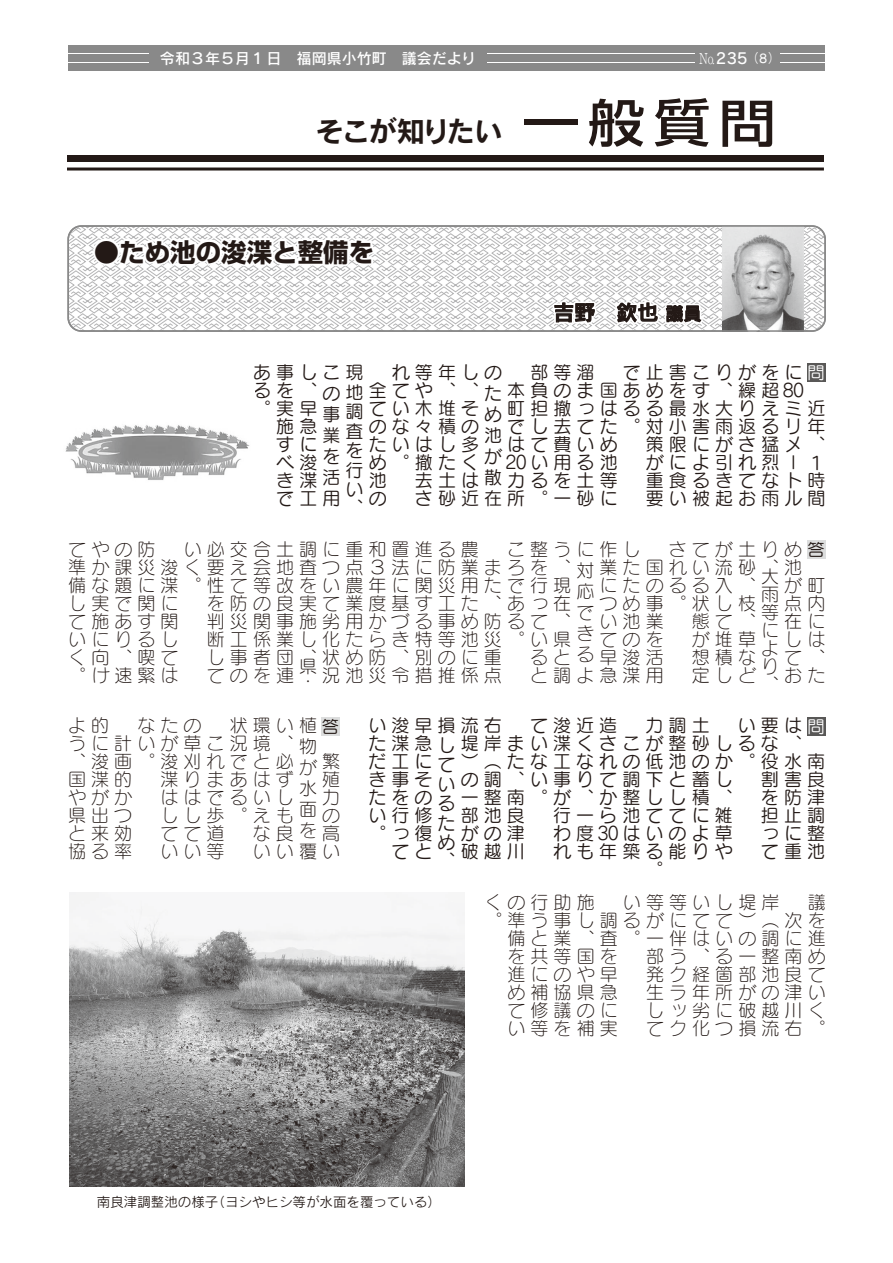
<style>
.page{position:relative;width:893px;height:1263px;background:#fff}
.page>*{position:absolute;margin:0;border:0;box-sizing:border-box;transform-origin:0 0}
.t1{font:500 51.3px "Shin Go Pro";color:#231916;scale:1.11 1}
.t2{font:28.5px "Rodin Pro B";letter-spacing:-.08em;color:#231916}
.t3{font:700 25.5px "Shin Go Pro";color:#231916}
.t4{font:21px "Rodin Pro DB";color:#231916}
.t5{font:18px/18px "Seurat Pro L";color:#231916}
.t6{font:18px/18px "Seurat Pro M";letter-spacing:-.08em;color:#231916;text-align:justify}
.t7{font:18px "Rodin Pro DB";color:#231916}
.t8{font:17.25px "Seurat Pro M";color:#fff}
.t9{font:17.25px "Seurat Pro M";color:#231916}
.t10{font:15px "Rodin Pro DB";color:#fff}
.t11{font:300 15px "Ryumin Pr 6 N";color:#fff;scale:.77 1}
.t12{font:13.5px "Rodin Pro M";color:#231916}
.t13{font:12px "Rodin Pro M";color:#fff;scale:.85 1}
.s1{font-family:"Rodin Pro DB";font-weight:400}
.s2{font-family:"Rodin Pro DB"}
</style>
<div class="page">
<img style="left:65px;top:425px;width:185px;height:55px">
<img style="left:69px;top:893px;width:395px;height:294px">
<div style="left:807px;top:363px;width:18px;height:19px;background:#595857"></div>
<div style="left:807px;top:717px;width:18px;height:18px;background:#595857"></div>
<div style="left:807px;top:540px;width:18px;height:18px;background:#dcdddd"></div>
<div style="left:321px;top:717px;width:19px;height:18px;background:#dcdddd"></div>
<div style="left:68px;top:45px;width:757px;height:8px;background:#898989"></div>
<div style="left:68px;top:54px;width:757px;height:8px;background:#898989"></div>
<div style="left:68px;top:63px;width:757px;height:8px;background:#898989"></div>
<div style="left:696px;top:46px;width:84px;height:23px;background:#898989"></div>
<div style="left:149px;top:46px;width:338px;height:23px;background:#898989"></div>
<div style="left:67px;top:155px;width:757px;height:7px;background:#231916"></div>
<hr style="left:67px;top:168px;width:757px;height:3px;background:#231916">
<svg style="left:68px;top:226px;width:757px;height:105px"></svg>
<div style="left:93px;top:238px;width:27px;height:27px;border:4px solid #fff;border-radius:50%"></div>
<svg style="left:115px;top:229px;width:263px;height:47px"></svg>
<svg style="left:550px;top:299px;width:50px;height:29px"></svg>
<svg style="left:607px;top:293px;width:100px;height:36px"></svg>
<img style="left:723px;top:228px;width:81px;height:101px">
<div style="left:67px;top:225px;width:759px;height:107px;border:2px solid #898989;border-radius:13px"></div>
<p class="t10" style="left:160px;top:49px;width:318px">令和３年５月１日　福岡県小竹町　議会だより</p>
<h2 class="t2" style="left:316px;top:112px;width:188px">そこが知りたい</h2>
<p class="t11" style="left:699px;top:46px;width:64px">No.<span class="s1">235</span></p>
<p class="t13" style="left:754px;top:50px;width:23px"><span class="s2">８</span>) (</p>
<h1 class="t1" style="left:522px;top:81px;width:230px">一般質問</h1>
<h3 class="t3" style="left:94px;top:232px;width:282px">●ため池の浚渫と整備を</h3>
<p class="t4" style="left:553px;top:299px;width:106px">吉野　欽也</p>
<p class="t7" style="left:666px;top:302px;width:37px">議員</p>
<p class="t6" style="left:253px;top:363px;width:572px">あ事しこ現　れ等年しの　部等溜　で止害こりがをに問</p>
<p class="t8" style="left:807px;top:361px;width:19px">問</p>
<p class="t6" style="left:507px;top:381px;width:321px">本負のま国あめをす、繰超80　</p>
<p class="t6" style="left:507px;top:417px;width:293px">でし去てた。対小害雨返るリ</p>
<p class="t6" style="left:646px;top:453px;width:150px">がによ引れ烈ー</p>
<p class="t6" style="left:415px;top:489px;width:203px">さ砂近在所。一砂に</p>
<p class="t6" style="left:253px;top:372px;width:65px;line-height:36px;text-align:right">るを、施急</p>
<p class="t6" style="left:276px;top:435px;width:64px;text-align:left">すに<br>べ浚<br>き渫<br>で工用</p>
<p class="t6" style="left:369px;top:381px;width:111px;text-align:left">全てや、、てい木堆そのな々<br>たいはし多め。撤たく池<br>の</p>
<p class="t6" style="left:322px;top:382px;width:42px;line-height:21.1px;text-align:left">の地事<br>業<br>を<br>活</p>
<p class="t6" style="left:346px;top:498px;width:18px">、</p>
<p class="t6" style="left:484px;top:382px;width:20px;line-height:21px">ため池が散</p>
<p class="t6" style="left:507px;top:399px;width:319px;text-align:right">町担撤っはるる最水大りえミ近年</p>
<p class="t6" style="left:253px;top:399px;width:65px">。実早</p>
<p class="t6" style="left:346px;top:401px;width:19px;line-height:19.5px">調査を行い</p>
<p class="t6" style="left:438px;top:417px;width:42px">積の</p>
<p class="t6" style="left:505px;top:435px;width:113px">はて費いめ20い用る池カるを土等</p>
<p class="t6" style="left:646px;top:435px;width:180px">策限にがさ猛メ、</p>
<p class="t6" style="left:807px;top:453px;width:12px">１</p>
<p class="t6" style="left:415px;top:471px;width:65px">去土は</p>
<p class="t6" style="left:646px;top:471px;width:180px">重食るきてなト時要い被起お雨ル間</p>
<p class="t5" style="left:68px;top:539px;width:758px">てやの防　い必交合土調に重和置進る農　こ整うに作し　さてが土りめ答準か課災浚く<br>備な題に渫。性て等改をい農年に関災用たで行現<br>し実で関に<br>て施あす関<br>いにり<br>く</p>
<p class="t9" style="left:807px;top:538px;width:19px">答</p>
<p class="t5" style="left:207px;top:548px;width:365px;line-height:36px">要え会地査つ点３法に防業まろを、を防の良実て業度基す工た、あっ在</p>
<p class="t5" style="left:207px;top:611px;width:365px">判災関事施劣用かづる事め防るて、断工係業し化たらき特等池災。い県し事者団、状め防、別のに重<br>てのを</p>
<p class="t5" style="left:576px;top:559px;width:19px;line-height:21px;text-align:justify">対応できる</p>
<p class="t5" style="left:599px;top:557px;width:229px">業た国れい流砂、池　にたのるる入、<br>つめ事。状し枝<br>い池業<br>てのを<br>早浚活</p>
<p class="t5" style="left:761px;top:566px;width:19px;text-align:justify">大雨等により</p>
<p class="t5" style="left:784px;top:575px;width:42px;text-align:justify">が町点内在にしはて、おた</p>
<p class="t5" style="left:692px;top:611px;width:66px;text-align:justify">態て、が堆草想積な定しど</p>
<p class="t5" style="left:138px;top:629px;width:41px">るし</p>
<p class="t5" style="left:530px;top:647px;width:133px">ると<br>と調よ急渫用</p>
<p class="t5" style="left:91px;top:647px;width:88px">向、喫て</p>
<p class="t5" style="left:299px;top:656px;width:18px">県</p>
<p class="t5" style="left:68px;top:665px;width:111px">。け速緊は</p>
<p class="t5" style="left:276px;top:669px;width:34px">連・</p>
<p class="t5" style="left:322px;top:665px;width:180px">況池災令措推係点</p>
<p class="t5" style="left:761px;top:674px;width:18px">、</p>
<p class="t5" style="left:68px;top:716px;width:273px">よ的　なたの　状環い植答うに計いが草こ況境、</p>
<p class="t5" style="left:160px;top:770px;width:134px">渫りまあはずははでるいししし歩。えもてて道<br>いい等</p>
<p class="t9" style="left:322px;top:715px;width:19px">答</p>
<p class="t5" style="left:299px;top:735px;width:20px;line-height:21px;text-align:justify">物が水面を</p>
<p class="t5" style="left:322px;top:734px;width:21px">　</p>
<p class="t5" style="left:68px;top:752px;width:226px">、浚画。浚刈れでと必</p>
<p class="t5" style="left:322px;top:752px;width:19px;text-align:justify">繁殖力の高</p>
<p class="t5" style="left:68px;top:770px;width:66px;text-align:justify">国渫的やがか県出つと来効協る率</p>
<p class="t5" style="left:253px;top:824px;width:88px">な良<br>いい覆い</p>
<p class="t6" style="left:368px;top:716px;width:457px">い浚早損流右　て浚近造　力調土　い要は問</p>
<p class="t6" style="left:599px;top:734px;width:229px">さこが整砂しるな、　</p>
<p class="t6" style="left:461px;top:752px;width:365px">）（たな工なれの低池のか。役水南</p>
<p class="t6" style="left:461px;top:770px;width:272px">の調、い事りて調下と蓄し</p>
<p class="t6" style="left:461px;top:788px;width:272px">一整南。が、か整しし積、</p>
<p class="t6" style="left:553px;top:806px;width:180px">行一ら池ててに雑</p>
<p class="t6" style="left:553px;top:824px;width:180px">わ度30はいのよ草</p>
<p class="t6" style="left:553px;top:842px;width:181px">れも年築る能りや</p>
<p class="t6" style="left:645px;top:860px;width:18px">。</p>
<p class="t8" style="left:807px;top:715px;width:19px">問</p>
<p class="t6" style="left:368px;top:734px;width:224px;text-align:left">た渫急し堤岸まい渫くだ工に<br>き事そ<br>たをの<br>い行修</p>
<p class="t6" style="left:391px;top:842px;width:41px">てと</p>
<p class="t6" style="left:438px;top:851px;width:18px">、</p>
<p class="t6" style="left:438px;top:754px;width:19px;line-height:19.5px">ているため</p>
<p class="t6" style="left:761px;top:770px;width:65px">割害良を防津担止調っに整て重池</p>
<p class="t6" style="left:461px;top:806px;width:65px">部池良がの津破越川</p>
<p class="t6" style="left:368px;top:824px;width:65px">。っ復</p>
<p class="t5" style="left:484px;top:883px;width:342px;line-height:36px;text-align:right">くの行助施　い等等いし堤岸　議備と業、査。一伴はいの調に進</p>
<p class="t5" style="left:507px;top:946px;width:111px;text-align:justify">を共等国を進にのや早め補協県急て修議のにい等を補実</p>
<p class="t5" style="left:646px;top:946px;width:180px">部う、る一整南め発ク経箇部池良て生ラ年所がの津いしッ劣に破越川くてク化つ損流右。</p>
<p class="t5" style="left:484px;top:910px;width:341px">。準う事し調るがにてて）（次を</p>
<p class="t12" style="left:212px;top:1193px;width:231px">（ヨシやヒシ等が水面を覆っている(</p>
<p class="t12" style="left:97px;top:1193px;width:123px">南良津調整池の様子</p>
</div>
